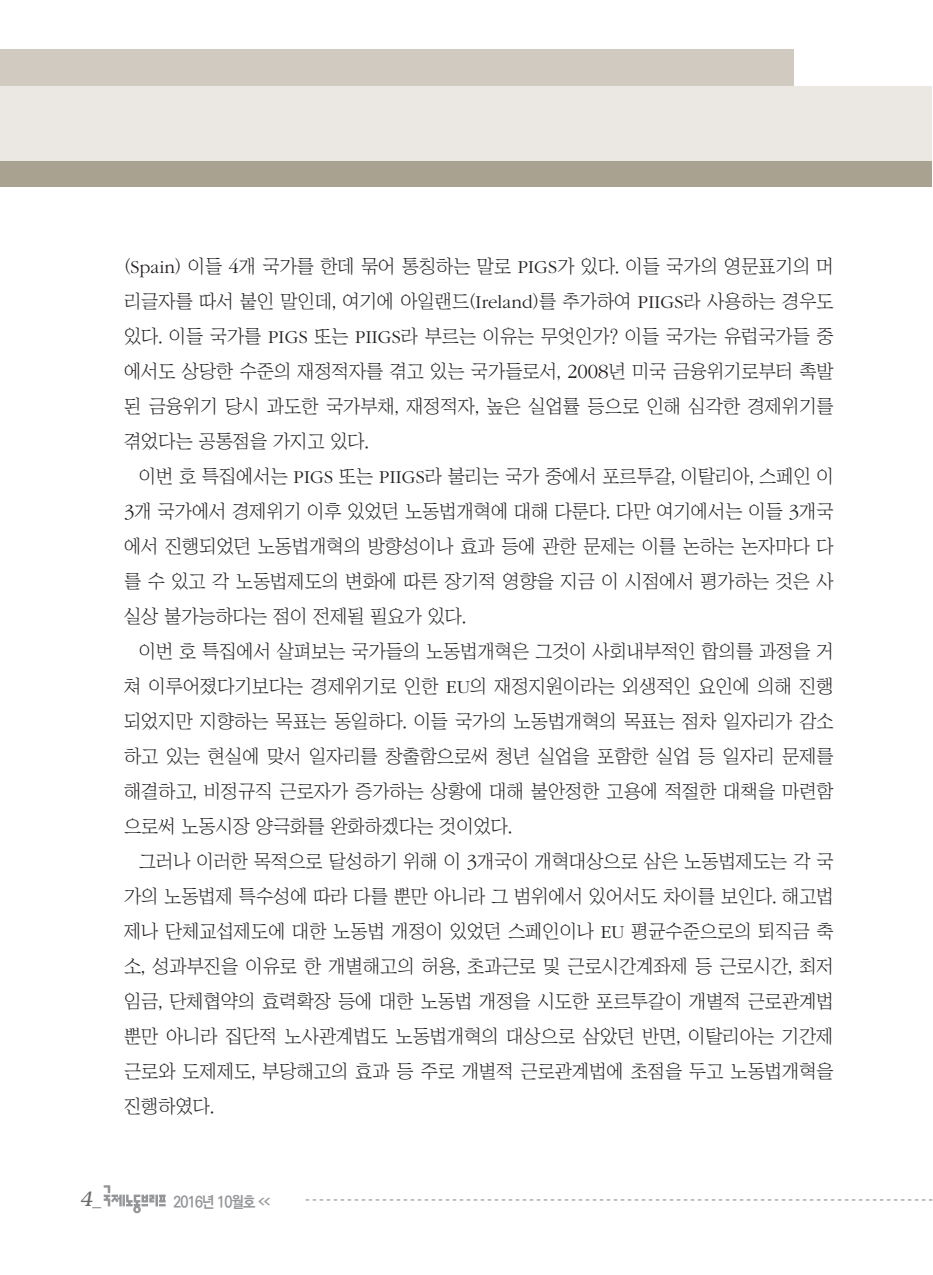
<style>
.page{position:relative;width:933px;height:1275px;background:#fff}
.page>*{position:absolute;margin:0;border:0;box-sizing:border-box;transform-origin:0 0}
.t1{font:italic 300 21px "Bookman";color:#6c6d70}
.t2{font:18.9px/35px "Chosunilbo NM";color:#231f20;text-align:justify}
.t3{font:700 15.75px "Ko Pub Dotum";letter-spacing:-.055em;color:#939598;scale:.9 1}
.s1{font-family:"ITC Garamond Std";font-weight:300}
.s2{font-family:"ITC Garamond Std";font-weight:300;font-size:20.82px}
.s3{font-family:"Helvetica";font-weight:400;font-style:normal;font-size:17.5px}
</style>
<div class="page">
<svg style="left:306px;top:1199px;width:626px;height:1px"></svg>
<div style="left:0;top:50px;width:794px;height:49px;background:#d0cac1"></div>
<div style="left:0;top:86px;width:932px;height:76px;background:#ebe8e3"></div>
<div style="left:0;top:161px;width:932px;height:26px;background:#aaa291"></div>
<svg style="left:104px;top:1185px;width:62px;height:28px"></svg>
<p class="t2" style="left:124px;top:249px;width:711px">(<span class="s1">Spain</span>) 이들 <span class="s2">4</span>개 국가를 한데 묶어 통칭하는 말로 <span class="s1">PIGS</span>가 있다. 이들 국가의 영문표기의 머 리글자를 따서 붙인 말인데, 여기에 아일랜드(<span class="s1">Ireland</span>)를 추가하여 <span class="s1">PIIGS</span>라 사용하는 경우도 있다. 이들 국가를 <span class="s1">PIGS</span> 또는 <span class="s1">PIIGS</span>라 부르는 이유는 무엇인가? 이들 국가는 유럽국가들 중 에서도 상당한 수준의 재정적자를 겪고 있는 국가들로서, <span class="s2">2008</span>년 미국 금융위기로부터 촉발 된 금융위기 당시 과도한 국가부채, 재정적자, 높은 실업률 등으로 인해 심각한 경제위기를 겪었다는 공통점을 가지고 있다.</p>
<p class="t2" style="left:124px;top:459px;width:711px;text-indent:15px">이번 호 특집에서는 <span class="s1">PIGS</span> 또는 <span class="s1">PIIGS</span>라 불리는 국가 중에서 포르투갈, 이탈리아, 스페인 이 <span class="s2">3</span>개 국가에서 경제위기 이후 있었던 노동법개혁에 대해 다룬다. 다만 여기에서는 이들 <span class="s2">3</span>개국 에서 진행되었던 노동법개혁의 방향성이나 효과 등에 관한 문제는 이를 논하는 논자마다 다 를 수 있고 각 노동법제도의 변화에 따른 장기적 영향을 지금 이 시점에서 평가하는 것은 사 실상 불가능하다는 점이 전제될 필요가 있다.</p>
<p class="t2" style="left:124px;top:634px;width:711px;text-indent:15px">이번 호 특집에서 살펴보는 국가들의 노동법개혁은 그것이 사회내부적인 합의를 과정을 거 쳐 이루어졌다기보다는 경제위기로 인한 <span class="s1">EU</span>의 재정지원이라는 외생적인 요인에 의해 진행 되었지만 지향하는 목표는 동일하다. 이들 국가의 노동법개혁의 목표는 점차 일자리가 감소 하고 있는 현실에 맞서 일자리를 창출함으로써 청년 실업을 포함한 실업 등 일자리 문제를 해결하고, 비정규직 근로자가 증가하는 상황에 대해 불안정한 고용에 적절한 대책을 마련함 으로써 노동시장 양극화를 완화하겠다는 것이었다.</p>
<p class="t2" style="left:124px;top:844px;width:711px;text-indent:15px">그러나 이러한 목적으로 달성하기 위해 이 <span class="s2">3</span>개국이 개혁대상으로 삼은 노동법제도는 각 국 가의 노동법제 특수성에 따라 다를 뿐만 아니라 그 범위에서 있어서도 차이를 보인다. 해고법 제나 단체교섭제도에 대한 노동법 개정이 있었던 스페인이나 <span class="s1">EU</span> 평균수준으로의 퇴직금 축 소, 성과부진을 이유로 한 개별해고의 허용, 초과근로 및 근로시간계좌제 등 근로시간, 최저 임금, 단체협약의 효력확장 등에 대한 노동법 개정을 시도한 포르투갈이 개별적 근로관계법 뿐만 아니라 집단적 노사관계법도 노동법개혁의 대상으로 삼았던 반면, 이탈리아는 기간제 근로와 도제제도, 부당해고의 효과 등 주로 개별적 근로관계법에 초점을 두고 노동법개혁을 진행하였다.</p>
<p class="t1" style="left:79px;top:1187px;width:23px">4<span class="s3">_</span></p>
<p class="t3" style="left:173px;top:1194px;width:109px">2016년 10월호 <sup>&lt;&lt;</sup></p>
</div>
